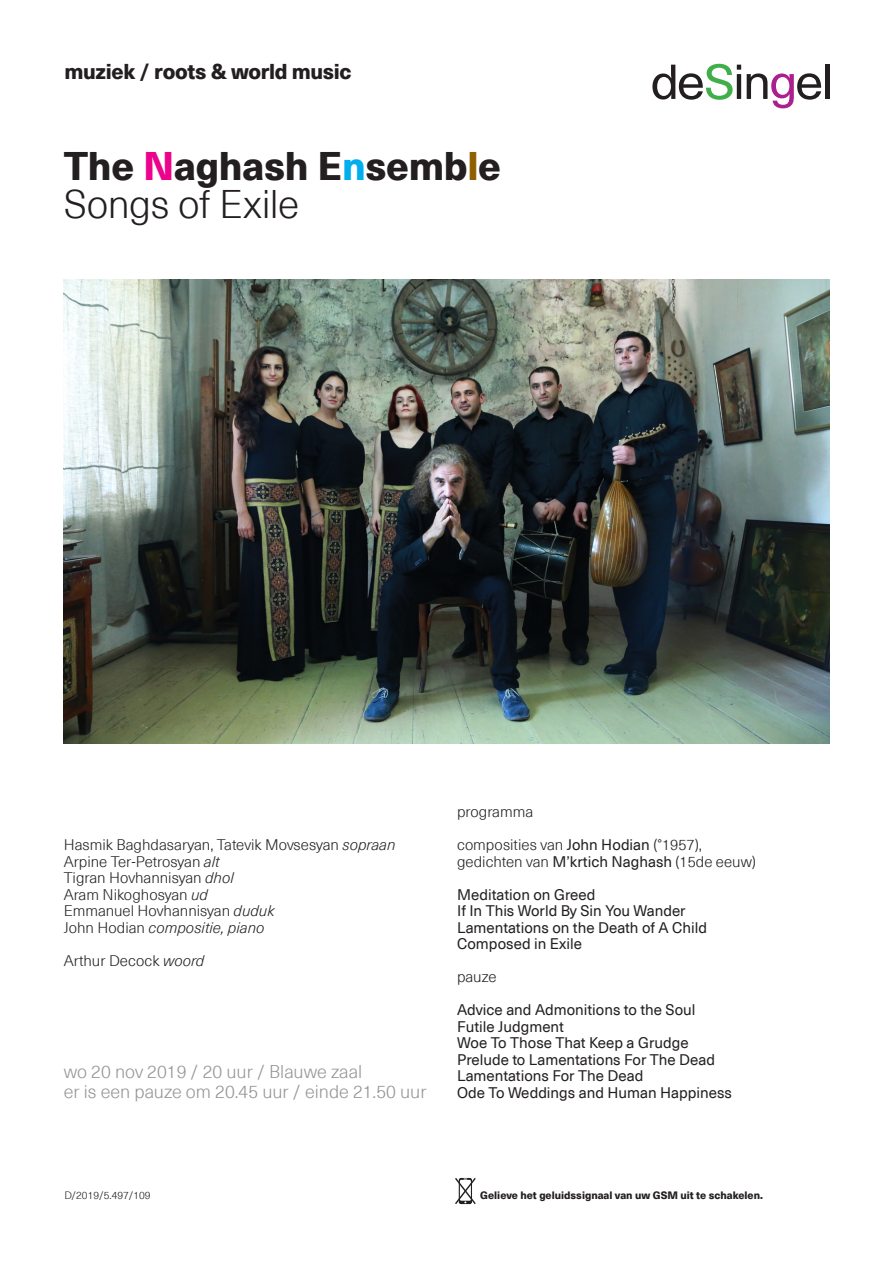
<style>
.page{position:relative;width:893px;height:1263px;background:#fff}
.page>*{position:absolute;margin:0;border:0;box-sizing:border-box;transform-origin:0 0}
.regisseur-choreograa{font:800 39px "Neue Haas Unica Pro";letter-spacing:-.005em;color:#231f20}
.regisseur-choreograa-2{font:300 39px "Neue Haas Unica Pro";letter-spacing:-.015em;color:#231f20}
.tussentitel{font:800 21px "Neue Haas Unica Pro";letter-spacing:-.02em;color:#231f20}
.praktische_info{font:300 18px "Neue Haas Unica Pro";color:#939598}
.colofon{font:15px "Neue Haas Unica Pro";color:#231f20}
.colofon-2{font:300 15px "Neue Haas Unica Pro";color:#231f20}
.colofon-3{font:italic 300 15px "Neue Haas Unica Pro";color:#231f20}
.colofon-4{font:800 10.5px "Neue Haas Unica Pro";color:#231f20}
.colofon-5{font:300 10.5px "Neue Haas Unica Pro";color:#231f20}
.s1{color:#ed028c}
.s2{color:#00aeef}
.s3{color:#906000}
.s4{font-style:italic}
.s5{font-style:normal}
.s6{font-weight:400}
</style>
<div class="page">
<svg style="left:652px;top:64px;width:89px;height:36px"></svg>
<hr style="left:737px;top:74px;width:4px;height:25px;background:#231f20">
<svg style="left:747px;top:73px;width:74px;height:35px"></svg>
<hr style="left:825px;top:65px;width:4px;height:34px;background:#231f20">
<svg style="left:455px;top:1178px;width:21px;height:27px"></svg>
<img style="left:64px;top:279px;width:765px;height:465px">
<p class="tussentitel" style="left:64px;top:58px;width:289px">muziek / roots &amp; world music</p>
<p class="regisseur-choreograa" style="left:64px;top:142px;width:439px">The <span class="s1">N</span>aghash E<span class="s2">n</span>semb<span class="s3">l</span>e</p>
<p class="regisseur-choreograa-2" style="left:64px;top:181px;width:237px">Songs of Exile</p>
<p class="colofon-2" style="left:64px;top:836px;width:333px">Hasmik Baghdasaryan, Tatevik Movsesyan <span class="s4">sopraan</span></p>
<p class="colofon-2" style="left:64px;top:853px;width:157px">Arpine Ter-Petrosyan <span class="s4">alt</span></p>
<p class="colofon-2" style="left:64px;top:869px;width:171px">Tigran Hovhannisyan <span class="s4">dhol</span></p>
<p class="colofon-2" style="left:64px;top:886px;width:146px">Aram Nikoghosyan <span class="s4">ud</span></p>
<p class="colofon-2" style="left:64px;top:902px;width:212px">Emmanuel Hovhannisyan <span class="s4">duduk</span></p>
<p class="colofon-3" style="left:64px;top:919px;width:202px"><span class="s5">John Hodian</span> compositie, piano</p>
<p class="colofon-2" style="left:64px;top:952px;width:142px">Arthur Decock <span class="s4">woord</span></p>
<p class="praktische_info" style="left:64px;top:1061px;width:300px">wo 20 nov 2019 / 20 uur / Blauwe zaal</p>
<p class="praktische_info" style="left:64px;top:1081px;width:364px">er is een pauze om 20.45 uur / einde 21.50 uur</p>
<p class="colofon-2" style="left:457px;top:803px;width:78px">programma</p>
<p class="colofon-2" style="left:457px;top:836px;width:246px">composities van <span class="s6">John Hodian</span> (°1957),</p>
<p class="colofon-2" style="left:457px;top:853px;width:300px">gedichten van <span class="s6">M’krtich Naghash</span> (15de eeuw)</p>
<p class="colofon" style="left:457px;top:885px;width:140px">Meditation on Greed</p>
<p class="colofon" style="left:457px;top:902px;width:230px">If In This World By Sin You Wander</p>
<p class="colofon" style="left:457px;top:918px;width:251px">Lamentations on the Death of A Child</p>
<p class="colofon" style="left:457px;top:935px;width:126px">Composed in Exile</p>
<p class="colofon-2" style="left:457px;top:968px;width:41px">pauze</p>
<p class="colofon" style="left:457px;top:1001px;width:240px">Advice and Admonitions to the Soul</p>
<p class="colofon" style="left:457px;top:1017px;width:108px">Futile Judgment</p>
<p class="colofon" style="left:457px;top:1034px;width:233px">Woe To Those That Keep a Grudge</p>
<p class="colofon" style="left:457px;top:1050px;width:259px">Prelude to Lamentations For The Dead</p>
<p class="colofon" style="left:457px;top:1067px;width:188px">Lamentations For The Dead</p>
<p class="colofon" style="left:457px;top:1083px;width:276px">Ode To Weddings and Human Happiness</p>
<p class="colofon-5" style="left:65px;top:1189px;width:88px">D/2019/5.497/109</p>
<p class="colofon-4" style="left:480px;top:1189px;width:284px">Gelieve het geluidssignaal van uw GSM uit te schakelen.</p>
</div>
